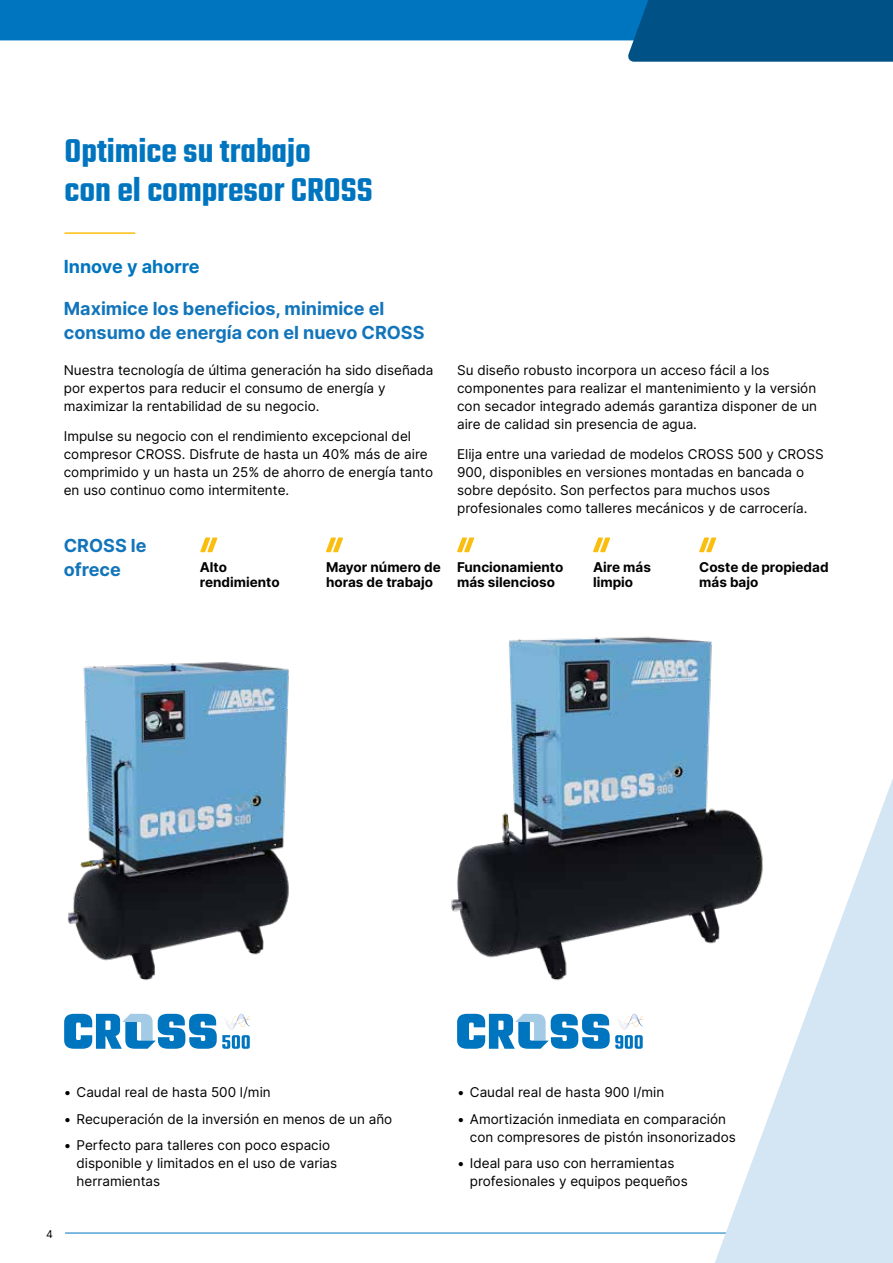
<style>
.page{position:relative;width:893px;height:1263px;background:#fff}
.page>*{position:absolute;margin:0;border:0;box-sizing:border-box;transform-origin:0 0}
.t1{font:600 36px/39px "Teko";color:#0075bf}
.t2{font:700 18px/24px "Inter";color:#1275bb}
.t3{font:700 18px "Inter";color:#0075bf}
.t4{font:13.5px/18px "Inter";color:#000}
.t5{font:700 13.5px/15px "Inter";color:#000}
.t6{font:10.5px "Inter";color:#000}
</style>
<div class="page">
<svg style="left:0;top:0;width:893px;height:62px"></svg>
<hr style="left:65px;top:1233px;width:770px;height:1px;background:#0075bf">
<svg style="left:699px;top:779px;width:194px;height:484px;fill:#d4e5f3"></svg>
<hr style="left:65px;top:232px;width:70px;height:2px;background:#fcbe0e">
<svg style="left:200px;top:537px;width:17px;height:15px"></svg>
<svg style="left:326px;top:537px;width:17px;height:15px"></svg>
<svg style="left:457px;top:537px;width:17px;height:15px"></svg>
<svg style="left:593px;top:537px;width:17px;height:15px"></svg>
<svg style="left:699px;top:537px;width:17px;height:15px"></svg>
<svg style="left:64px;top:1014px;width:186px;height:35px"></svg>
<svg style="left:457px;top:1014px;width:186px;height:35px"></svg>
<img style="left:451px;top:636px;width:368px;height:368px">
<img style="left:67px;top:662px;width:222px;height:318px">
<h1 class="t1" style="left:64px;top:134px;width:310px">Optimice su trabajo<br>con el compresor CROSS</h1>
<h2 class="t3" style="left:64px;top:253px;width:137px">Innove y ahorre</h2>
<h2 class="t2" style="left:64px;top:296px;width:362px">Maximice los beneficios, minimice el consumo de energía con el nuevo CROSS</h2>
<p class="t4" style="left:64px;top:360px;width:371px">Nuestra tecnología de última generación ha sido diseñada por expertos para reducir el consumo de energía y maximizar la rentabilidad de su negocio.</p>
<p class="t4" style="left:64px;top:427px;width:371px">Impulse su negocio con el rendimiento excepcional del compresor CROSS. Disfrute de hasta un 40% más de aire comprimido y un hasta un 25% de ahorro de energía tanto en uso continuo como intermitente.</p>
<p class="t4" style="left:457px;top:360px;width:362px">Su diseño robusto incorpora un acceso fácil a los componentes para realizar el mantenimiento y la versión con secador integrado además garantiza disponer de un aire de calidad sin presencia de agua.</p>
<p class="t4" style="left:457px;top:445px;width:368px">Elija entre una variedad de modelos CROSS 500 y CROSS 900, disponibles en versiones montadas en bancada o sobre depósito. Son perfectos para muchos usos profesionales como talleres mecánicos y de carrocería.</p>
<h2 class="t2" style="left:64px;top:533px;width:84px">CROSS le ofrece</h2>
<p class="t5" style="left:200px;top:560px;width:81px">Alto rendimiento</p>
<p class="t5" style="left:326px;top:560px;width:116px">Mayor número de horas de trabajo</p>
<p class="t5" style="left:457px;top:560px;width:108px">Funcionamiento más silencioso</p>
<p class="t5" style="left:593px;top:560px;width:59px">Aire más limpio</p>
<p class="t5" style="left:699px;top:560px;width:131px">Coste de propiedad más bajo</p>
<p class="t4" style="left:64px;top:1083px;width:209px">• Caudal real de hasta 500 l/min</p>
<p class="t4" style="left:64px;top:1110px;width:330px">• Recuperación de la inversión en menos de un año</p>
<p class="t4" style="left:77px;top:1136px;width:262px;text-indent:-13px">• Perfecto para talleres con poco espacio disponible y limitados en el uso de varias herramientas</p>
<p class="t6" style="left:46px;top:1227px;width:8px">4</p>
<p class="t4" style="left:457px;top:1083px;width:209px">• Caudal real de hasta 900 l/min</p>
<p class="t4" style="left:470px;top:1110px;width:268px;text-indent:-13px">• Amortización inmediata en comparación con compresores de pistón insonorizados</p>
<p class="t4" style="left:470px;top:1154px;width:219px;text-indent:-13px">• Ideal para uso con herramientas profesionales y equipos pequeños</p>
</div>
